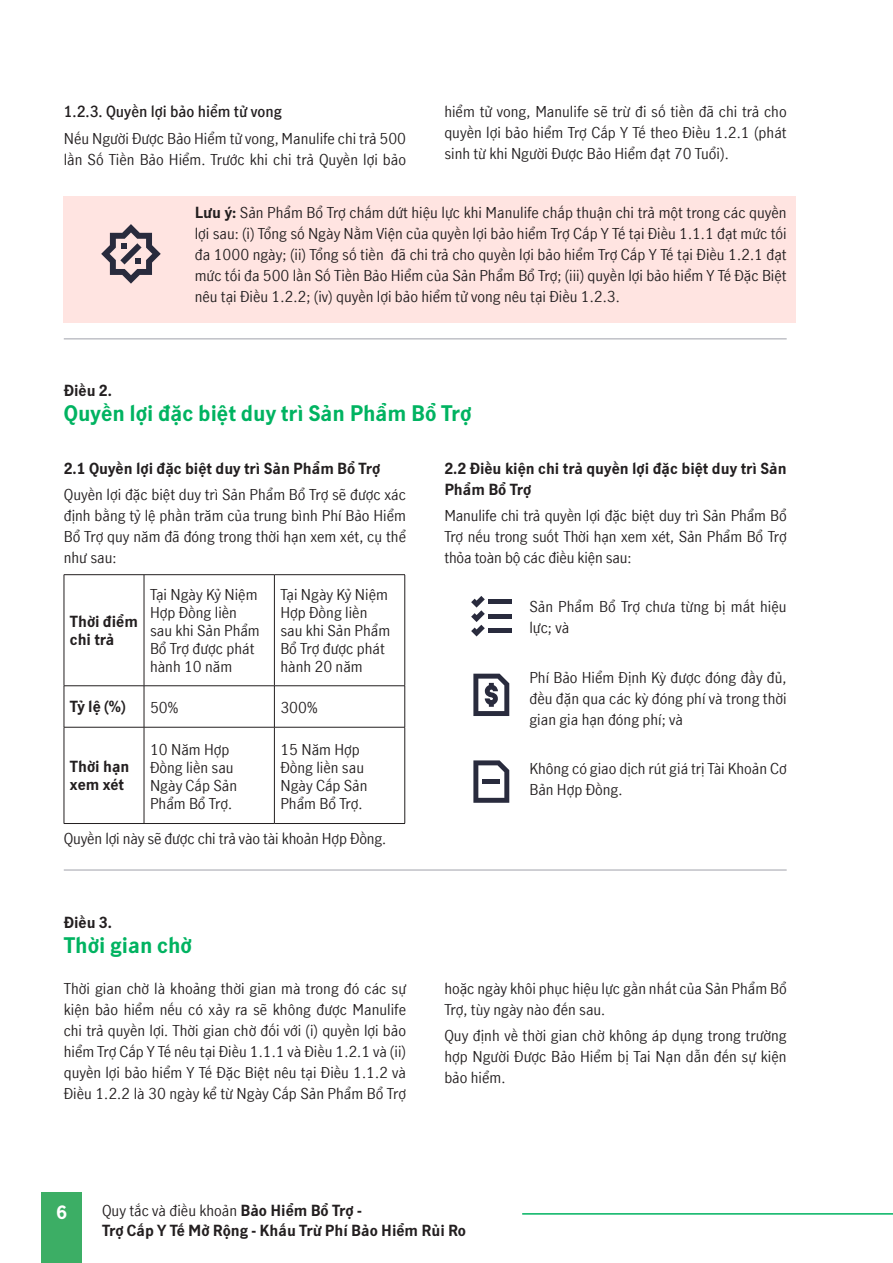
<style>
.page{position:relative;width:893px;height:1263px;background:#fff}
.page>*{position:absolute;margin:0;border:0;box-sizing:border-box;transform-origin:0 0}
.t1{font:700 21px "Manulife JH Sans";color:#00b361}
.t2{font:700 18px "Manulife JH Sans";color:#fff}
.t3{font:15px/21px "Manulife JH Sans";color:#231f20}
.t4{font:700 15px/18px "Manulife JH Sans";color:#231f20}
.t5{font:600 15px "Manulife JH Sans";color:#231f20}
.s1{font-weight:700}
.s2{font-weight:400}
</style>
<div class="page">
<div style="left:41px;top:1193px;width:41px;height:70px;background:#3cae65"></div>
<hr style="left:522px;top:1213px;width:371px;height:1px;background:#00b361">
<div style="left:64px;top:196px;width:732px;height:127px;background:#ffe4e1"></div>
<hr style="left:64px;top:574px;width:80px;height:1px;background:#231f20">
<hr style="left:64px;top:575px;width:1px;height:110px;background:#231f20">
<hr style="left:144px;top:574px;width:130px;height:1px;background:#231f20">
<hr style="left:144px;top:575px;width:1px;height:110px;background:#231f20">
<hr style="left:274px;top:574px;width:131px;height:1px;background:#231f20">
<hr style="left:274px;top:575px;width:1px;height:110px;background:#231f20">
<hr style="left:404px;top:575px;width:1px;height:110px;background:#231f20">
<hr style="left:64px;top:685px;width:80px;height:1px;background:#231f20">
<hr style="left:64px;top:686px;width:1px;height:41px;background:#231f20">
<hr style="left:144px;top:685px;width:130px;height:1px;background:#231f20">
<hr style="left:144px;top:686px;width:1px;height:41px;background:#231f20">
<hr style="left:274px;top:685px;width:131px;height:1px;background:#231f20">
<hr style="left:274px;top:686px;width:1px;height:41px;background:#231f20">
<hr style="left:404px;top:686px;width:1px;height:41px;background:#231f20">
<hr style="left:64px;top:727px;width:80px;height:1px;background:#231f20">
<hr style="left:64px;top:727px;width:1px;height:96px;background:#231f20">
<hr style="left:144px;top:727px;width:130px;height:1px;background:#231f20">
<hr style="left:144px;top:727px;width:1px;height:96px;background:#231f20">
<hr style="left:274px;top:727px;width:131px;height:1px;background:#231f20">
<hr style="left:274px;top:727px;width:1px;height:96px;background:#231f20">
<hr style="left:404px;top:727px;width:1px;height:96px;background:#231f20">
<hr style="left:64px;top:823px;width:80px;height:1px;background:#231f20">
<hr style="left:144px;top:823px;width:130px;height:1px;background:#231f20">
<hr style="left:274px;top:823px;width:131px;height:1px;background:#231f20">
<svg style="left:101px;top:224px;width:60px;height:60px"></svg>
<hr style="left:64px;top:338px;width:723px;height:2px;background:#282b3e">
<hr style="left:64px;top:869px;width:723px;height:2px;background:#282b3e">
<div style="left:488px;top:599px;width:24px;height:5px;background:#292b3d"></div>
<div style="left:488px;top:614px;width:24px;height:5px;background:#292b3d"></div>
<div style="left:488px;top:628px;width:24px;height:5px;background:#292b3d"></div>
<svg style="left:471px;top:596px;width:14px;height:40px"></svg>
<svg style="left:473px;top:674px;width:36px;height:42px"></svg>
<svg style="left:473px;top:760px;width:36px;height:43px"></svg>
<div style="left:483px;top:779px;width:17px;height:5px;background:#292b3d"></div>
<p class="t5" style="left:64px;top:102px;width:219px">1.2.3. Quyền lợi bảo hiểm tử vong</p>
<p class="t3" style="left:64px;top:127px;width:344px">Nếu Người Được Bảo Hiểm tử vong, Manulife chi trả 500 lần Số Tiền Bảo Hiểm. Trước khi chi trả Quyền lợi bảo</p>
<p class="t3" style="left:444px;top:101px;width:344px;text-align:justify">hiểm tử vong, Manulife sẽ trừ đi số tiền đã chi trả cho quyền lợi bảo hiểm Trợ Cấp Y Tế theo Điều 1.2.1 (phát sinh từ khi Người Được Bảo Hiểm đạt 70 Tuổi).</p>
<p class="t3" style="left:195px;top:202px;width:593px;text-align:justify"><span class="s1">Lưu ý:</span> Sản Phẩm Bổ Trợ chấm dứt hiệu lực khi Manulife chấp thuận chi trả một trong các quyền lợi sau: (i) Tổng số Ngày Nằm Viện của quyền lợi bảo hiểm Trợ Cấp Y Tế tại Điều 1.1.1 đạt mức tối đa 1000 ngày; (ii) Tổng số tiền đã chi trả cho quyền lợi bảo hiểm Trợ Cấp Y Tế tại Điều 1.2.1 đạt mức tối đa 500 lần Số Tiền Bảo Hiểm của Sản Phẩm Bổ Trợ; (iii) quyền lợi bảo hiểm Y Tế Đặc Biệt nêu tại Điều 1.2.2; (iv) quyền lợi bảo hiểm tử vong nêu tại Điều 1.2.3.</p>
<p class="t4" style="left:64px;top:381px;width:50px">Điều 2.</p>
<h1 class="t1" style="left:64px;top:399px;width:409px">Quyền lợi đặc biệt duy trì Sản Phẩm Bổ Trợ</h1>
<p class="t4" style="left:64px;top:459px;width:318px">2.1 Quyền lợi đặc biệt duy trì Sản Phẩm Bổ Trợ</p>
<p class="t3" style="left:64px;top:484px;width:344px;text-align:justify">Quyền lợi đặc biệt duy trì Sản Phẩm Bổ Trợ sẽ được xác định bằng tỷ lệ phần trăm của trung bình Phí Bảo Hiểm Bổ Trợ quy năm đã đóng trong thời hạn xem xét, cụ thể như sau:</p>
<p class="t4" style="left:70px;top:612px;width:70px">Thời điểm chi trả</p>
<p class="t3" style="left:150px;top:585px;width:111px;line-height:18px">Tại Ngày Kỷ Niệm<br>Hợp Đồng liền sau khi Sản Phẩm<br>Bổ Trợ được phát hành 10 năm</p>
<p class="t3" style="left:280px;top:585px;width:111px;line-height:18px">Tại Ngày Kỷ Niệm<br>Hợp Đồng liền sau khi Sản Phẩm<br>Bổ Trợ được phát hành 20 năm</p>
<p class="t4" style="left:70px;top:697px;width:57px">Tỷ lệ (%)</p>
<p class="t3" style="left:150px;top:696px;width:30px">50%</p>
<p class="t3" style="left:280px;top:696px;width:39px">300%</p>
<p class="t3" style="left:150px;top:739px;width:89px;line-height:18px">10 Năm Hợp<br>Đồng liền sau<br>Ngày Cấp Sản<br>Phẩm Bổ Trợ.</p>
<p class="t3" style="left:280px;top:739px;width:89px;line-height:18px">15 Năm Hợp<br>Đồng liền sau<br>Ngày Cấp Sản<br>Phẩm Bổ Trợ.</p>
<p class="t3" style="left:64px;top:827px;width:324px">Quyền lợi này sẽ được chi trả vào tài khoản Hợp Đồng.</p>
<p class="t4" style="left:70px;top:757px;width:61px">Thời hạn xem xét</p>
<p class="t4" style="left:64px;top:913px;width:50px">Điều 3.</p>
<h1 class="t1" style="left:64px;top:931px;width:130px">Thời gian chờ</h1>
<p class="t4" style="left:444px;top:458px;width:344px;line-height:21px">2.2 Điều kiện chi trả quyền lợi đặc biệt duy trì Sản<br>Phẩm Bổ Trợ</p>
<p class="t3" style="left:444px;top:505px;width:344px;text-align:justify">Manulife chi trả quyền lợi đặc biệt duy trì Sản Phẩm Bổ Trợ nếu trong suốt Thời hạn xem xét, Sản Phẩm Bổ Trợ thỏa toàn bộ các điều kiện sau:</p>
<p class="t3" style="left:529px;top:596px;width:259px">Sản Phẩm Bổ Trợ chưa từng bị mất hiệu lực; và</p>
<p class="t3" style="left:529px;top:666px;width:259px;text-align:justify">Phí Bảo Hiểm Định Kỳ được đóng đầy đủ, đều đặn qua các kỳ đóng phí và trong thời gian gia hạn đóng phí; và</p>
<p class="t3" style="left:529px;top:757px;width:259px">Không có giao dịch rút giá trị Tài Khoản Cơ<br>Bản Hợp Đồng.</p>
<p class="t3" style="left:64px;top:978px;width:344px;text-align:justify">Thời gian chờ là khoảng thời gian mà trong đó các sự kiện bảo hiểm nếu có xảy ra sẽ không được Manulife chi trả quyền lợi. Thời gian chờ đối với (i) quyền lợi bảo hiểm Trợ Cấp Y Tế nêu tại Điều 1.1.1 và Điều 1.2.1 và (ii) quyền lợi bảo hiểm Y Tế Đặc Biệt nêu tại Điều 1.1.2 và Điều 1.2.2 là 30 ngày kể từ Ngày Cấp Sản Phẩm Bổ Trợ</p>
<p class="t3" style="left:444px;top:978px;width:344px">hoặc ngày khôi phục hiệu lực gần nhất của Sản Phẩm Bổ<br>Trợ, tùy ngày nào đến sau.</p>
<p class="t3" style="left:444px;top:1025px;width:344px;text-align:justify">Quy định về thời gian chờ không áp dụng trong trường hợp Người Được Bảo Hiểm bị Tai Nạn dẫn đến sự kiện bảo hiểm.</p>
<p class="t2" style="left:56px;top:1200px;width:12px">6</p>
<p class="t4" style="left:102px;top:1199px;width:366px;line-height:20.5px"><span class="s2">Quy tắc và điều khoản</span> Bảo Hiểm Bổ Trợ -<br>Trợ Cấp Y Tế Mở Rộng - Khấu Trừ Phí Bảo Hiểm Rủi Ro</p>
</div>
